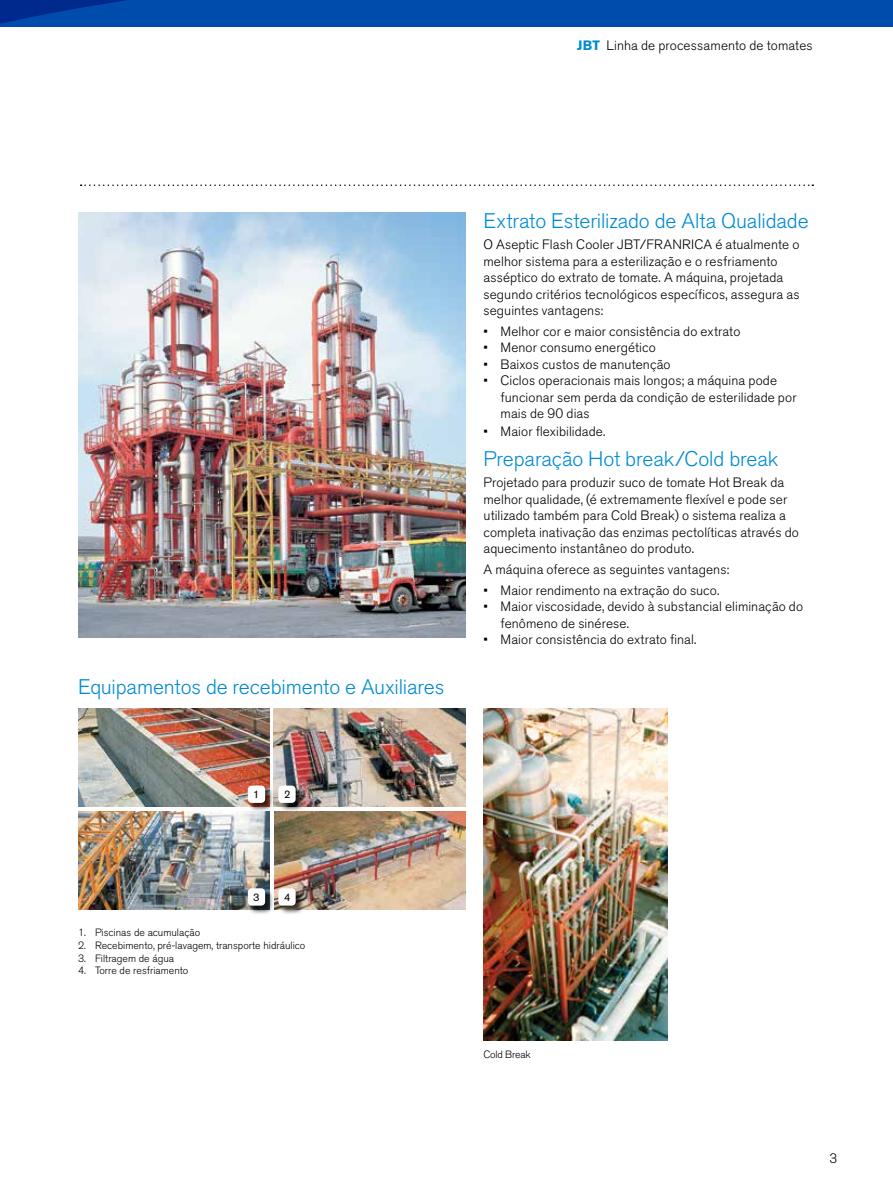
<style>
.page{position:relative;width:893px;height:1191px;background:#fff}
.page>*{position:absolute;margin:0;border:0;box-sizing:border-box;transform-origin:0 0}
.t1{font:300 21px "Akzidenz Grotesk Pro";letter-spacing:-.005em;color:#008cd2}
.t2{font:300 13.5px/16.5px "Akzidenz Grotesk Pro";letter-spacing:.01em;color:#000}
.t3{font:10.95px "Akzidenz Grotesk Pro";color:#000}
.t4{font:300 10.5px "Akzidenz Grotesk Pro";color:#000}
.t5{font:300 10.5px "Akzidenz Grotesk Pro";letter-spacing:-.02em;color:#000}
.s1{font-weight:700;color:#008cd2}
</style>
<div class="page">
<div style="left:0;top:0;width:893px;height:27px;background:#004cac"></div>
<svg style="left:81px;top:184px;width:732px;height:2px"></svg>
<img style="left:78px;top:213px;width:387px;height:424px">
<img style="left:483px;top:708px;width:185px;height:332px">
<img style="left:274px;top:708px;width:191px;height:99px">
<img style="left:78px;top:708px;width:191px;height:99px">
<div style="left:247px;top:785px;width:27px;height:26px;background:#000;opacity:.75"></div>
<div style="left:248px;top:785px;width:17px;height:18px;background:#fff;border-radius:4px"></div>
<div style="left:278px;top:785px;width:26px;height:26px;background:#000;opacity:.75"></div>
<div style="left:278px;top:785px;width:18px;height:18px;background:#fff;border-radius:4px"></div>
<img style="left:78px;top:811px;width:191px;height:99px">
<img style="left:274px;top:811px;width:191px;height:99px">
<div style="left:247px;top:888px;width:27px;height:26px;background:#000;opacity:.75"></div>
<div style="left:248px;top:888px;width:17px;height:17px;background:#fff;border-radius:4px"></div>
<div style="left:278px;top:888px;width:26px;height:26px;background:#000;opacity:.75"></div>
<div style="left:278px;top:888px;width:18px;height:17px;background:#fff;border-radius:4px"></div>
<p class="t2" style="left:577px;top:37px;width:237px"><span class="s1">JBT</span> Linha de processamento de tomates</p>
<h1 class="t1" style="left:78px;top:672px;width:368px">Equipamentos de recebimento e Auxiliares</h1>
<p class="t3" style="left:253px;top:787px;width:8px">1</p>
<p class="t3" style="left:284px;top:787px;width:8px">2</p>
<p class="t3" style="left:253px;top:890px;width:8px">3</p>
<p class="t3" style="left:284px;top:890px;width:8px">4</p>
<p class="t4" style="left:78px;top:926px;width:124px">1. Piscinas de acumulação</p>
<p class="t4" style="left:78px;top:938px;width:229px">2. Recebimento, pré-lavagem, transporte hidráulico</p>
<p class="t4" style="left:78px;top:951px;width:98px">3. Filtragem de água</p>
<p class="t4" style="left:78px;top:963px;width:112px">4. Torre de resfriamento</p>
<h1 class="t1" style="left:483px;top:207px;width:327px">Extrato Esterilizado de Alta Qualidade</h1>
<p class="t2" style="left:483px;top:236px;width:318px">O Aseptic Flash Cooler JBT/FRANRICA é atualmente o melhor sistema para a esterilização e o resfriamento asséptico do extrato de tomate. A máquina, projetada segundo critérios tecnológicos específicos, assegura as seguintes vantagens:</p>
<p class="t2" style="left:483px;top:323px;width:258px">• Melhor cor e maior consistência do extrato</p>
<p class="t2" style="left:483px;top:339px;width:174px">• Menor consumo energético</p>
<p class="t2" style="left:483px;top:356px;width:189px">• Baixos custos de manutenção</p>
<p class="t2" style="left:500px;top:372px;width:298px;text-indent:-17px">• Ciclos operacionais mais longos; a máquina pode funcionar sem perda da condição de esterilidade por mais de 90 dias</p>
<p class="t2" style="left:483px;top:423px;width:124px">• Maior flexibilidade.</p>
<h1 class="t1" style="left:483px;top:445px;width:296px">Preparação Hot break/Cold break</h1>
<p class="t2" style="left:483px;top:474px;width:317px">Projetado para produzir suco de tomate Hot Break da melhor qualidade, (é extremamente flexível e pode ser utilizado também para Cold Break) o sistema realiza a completa inativação das enzimas pectolíticas através do aquecimento instantâneo do produto.</p>
<p class="t2" style="left:483px;top:561px;width:247px">A máquina oferece as seguintes vantagens:</p>
<p class="t2" style="left:483px;top:581px;width:237px">• Maior rendimento na extração do suco.</p>
<p class="t2" style="left:500px;top:598px;width:304px;text-indent:-17px">• Maior viscosidade, devido à substancial eliminação do fenômeno de sinérese.</p>
<p class="t2" style="left:483px;top:631px;width:215px">• Maior consistência do extrato final.</p>
<p class="t5" style="left:483px;top:1047px;width:49px">Cold Break</p>
<p class="t2" style="left:829px;top:1150px;width:9px">3</p>
</div>
